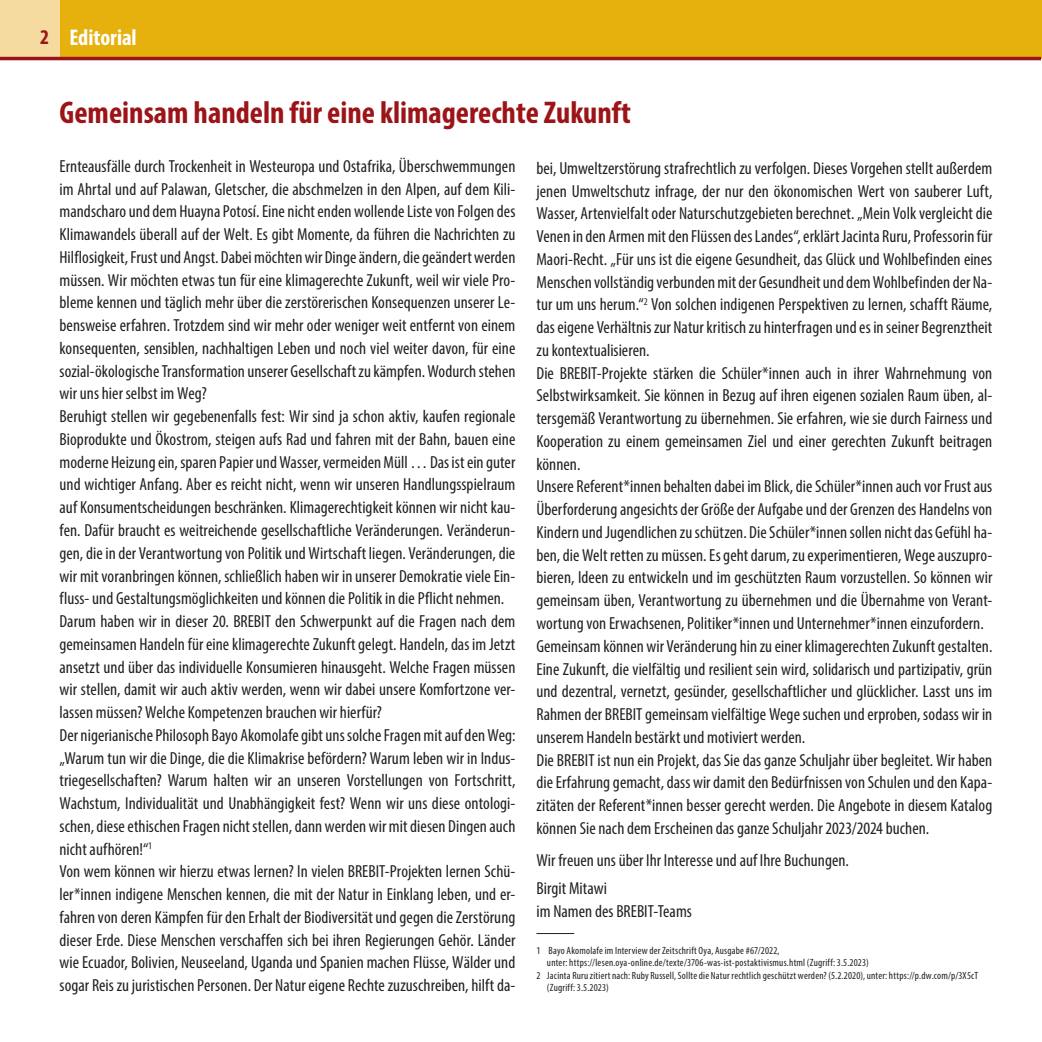
<style>
.page{position:relative;width:1042px;height:1042px;background:#fff}
.page>*{position:absolute;margin:0;border:0;box-sizing:border-box;transform-origin:0 0}
.t1{font:700 condensed 31.5px "Myriad Pro";color:#9c1418}
.t2{font:700 condensed 22.75px "Myriad Pro";color:#fff}
.t3{font:condensed 17.5px/22.8px "Myriad Pro";letter-spacing:.005em;color:#231f20}
.t4{font:condensed 10.5px "Myriad Pro";letter-spacing:.02em;color:#231f20}
.s1{font-size:21px;color:#9c1418}
</style>
<div class="page">
<div style="left:60px;top:0;width:982px;height:58px;background:#e6b00d"></div>
<div style="left:0;top:0;width:60px;height:58px;background:#f6dba0"></div>
<hr style="left:0;top:57px;width:1041px;height:3px;background:#9c1418">
<hr style="left:536px;top:933px;width:38px;height:1px;background:#231f20">
<h2 class="t2" style="left:40px;top:23px;width:98px"><span class="s1">2</span> Editorial</h2>
<h1 class="t1" style="left:60px;top:93px;width:573px">Gemeinsam handeln für eine klimagerechte Zukunft</h1>
<p class="t3" style="left:536px;top:156px;width:457px">bei, Umweltzerstörung strafrechtlich zu verfolgen. Dieses Vorgehen stellt außerdem jenen Umweltschutz infrage, der nur den ökonomischen Wert von sauberer Luft, Wasser, Artenvielfalt oder Naturschutzgebieten berechnet. „Mein Volk vergleicht die Venen in den Armen mit den Flüssen des Landes“, erklärt Jacinta Ruru, Professorin für Maori-Recht. „Für uns ist die eigene Gesundheit, das Glück und Wohlbefinden eines Menschen vollständig verbunden mit der Gesundheit und dem Wohlbefinden der Na&shy;tur um uns herum.“<sup>2</sup> Von solchen indigenen Perspektiven zu lernen, schafft Räume, das eigene Verhältnis zur Natur kritisch zu hinterfragen und es in seiner Begrenztheit zu kontextualisieren.<br>Die BREBIT-Projekte stärken die Schüler*innen auch in ihrer Wahrnehmung von Selbstwirksamkeit. Sie können in Bezug auf ihren eigenen sozialen Raum üben, al&shy;tersgemäß Verantwortung zu übernehmen. Sie erfahren, wie sie durch Fairness und Kooperation zu einem gemeinsamen Ziel und einer gerechten Zukunft beitragen können.<br>Unsere Referent*innen behalten dabei im Blick, die Schüler*innen auch vor Frust aus Überforderung angesichts der Größe der Aufgabe und der Grenzen des Handelns von Kindern und Jugendlichen zu schützen. Die Schüler*innen sollen nicht das Gefühl ha&shy;ben, die Welt retten zu müssen. Es geht darum, zu experimentieren, Wege auszupro&shy;bieren, Ideen zu entwickeln und im geschützten Raum vorzustellen. So können wir gemeinsam üben, Verantwortung zu übernehmen und die Übernahme von Verant&shy;wortung von Erwachsenen, Politiker*innen und Unternehmer*innen einzufordern.<br>Gemeinsam können wir Veränderung hin zu einer klimagerechten Zukunft gestalten.<br>Eine Zukunft, die vielfältig und resilient sein wird, solidarisch und partizipativ, grün und dezentral, vernetzt, gesünder, gesellschaftlicher und glücklicher. Lasst uns im Rahmen der BREBIT gemeinsam vielfältige Wege suchen und erproben, sodass wir in unserem Handeln bestärkt und motiviert werden.<br>Die BREBIT ist nun ein Projekt, das Sie das ganze Schuljahr über begleitet. Wir haben die Erfahrung gemacht, dass wir damit den Bedürfnissen von Schulen und den Kapa&shy;zitäten der Referent*innen besser gerecht werden. Die Angebote in diesem Katalog können Sie nach dem Erscheinen das ganze Schuljahr 2023/2024 buchen.</p>
<p class="t3" style="left:536px;top:846px;width:314px;line-height:27.7px">Wir freuen uns über Ihr Interesse und auf Ihre Buchungen.<br>Birgit Mitawi</p>
<p class="t3" style="left:536px;top:899px;width:157px">im Namen des BREBIT-Teams</p>
<p class="t3" style="left:60px;top:154px;width:457px">Ernteausfälle durch Trockenheit in Westeuropa und Ostafrika, Überschwemmungen im Ahrtal und auf Palawan, Gletscher, die abschmelzen in den Alpen, auf dem Kili&shy;mandscharo und dem Huayna Potosí. Eine nicht enden wollende Liste von Folgen des Klimawandels überall auf der Welt. Es gibt Momente, da führen die Nachrichten zu Hilflosigkeit, Frust und Angst. Dabei möchten wir Dinge ändern, die geändert werden müssen. Wir möchten etwas tun für eine klimagerechte Zukunft, weil wir viele Pro&shy;bleme kennen und täglich mehr über die zerstörerischen Konsequenzen unserer Le&shy;bensweise erfahren. Trotzdem sind wir mehr oder weniger weit entfernt von einem konsequenten, sensiblen, nachhaltigen Leben und noch viel weiter davon, für eine sozial-ökologische Transformation unserer Gesellschaft zu kämpfen. Wodurch stehen wir uns hier selbst im Weg?<br>Beruhigt stellen wir gegebenenfalls fest: Wir sind ja schon aktiv, kaufen regionale Bioprodukte und Ökostrom, steigen aufs Rad und fahren mit der Bahn, bauen eine moderne Heizung ein, sparen Papier und Wasser, vermeiden Müll … Das ist ein guter und wichtiger Anfang. Aber es reicht nicht, wenn wir unseren Handlungsspielraum auf Konsumentscheidungen beschränken. Klimagerechtigkeit können wir nicht kau&shy;fen. Dafür braucht es weitreichende gesellschaftliche Veränderungen. Veränderun&shy;gen, die in der Verantwortung von Politik und Wirtschaft liegen. Veränderungen, die wir mit voranbringen können, schließlich haben wir in unserer Demokratie viele Ein&shy;fluss- und Gestaltungsmöglichkeiten und können die Politik in die Pflicht nehmen.<br>Darum haben wir in dieser 20. BREBIT den Schwerpunkt auf die Fragen nach dem gemeinsamen Handeln für eine klimagerechte Zukunft gelegt. Handeln, das im Jetzt ansetzt und über das individuelle Konsumieren hinausgeht. Welche Fragen müssen wir stellen, damit wir auch aktiv werden, wenn wir dabei unsere Komfortzone ver&shy;lassen müssen? Welche Kompetenzen brauchen wir hierfür?<br>Der nigerianische Philosoph Bayo Akomolafe gibt uns solche Fragen mit auf den Weg: „Warum tun wir die Dinge, die die Klimakrise befördern? Warum leben wir in Indus&shy;triegesellschaften? Warum halten wir an unseren Vorstellungen von Fortschritt, Wachstum, Individualität und Unabhängigkeit fest? Wenn wir uns diese ontologi&shy;schen, diese ethischen Fragen nicht stellen, dann werden wir mit diesen Dingen auch nicht aufhören!“<sup>1<br></sup>Von wem können wir hierzu etwas lernen? In vielen BREBIT-Projekten lernen Schü&shy;ler*innen indigene Menschen kennen, die mit der Natur in Einklang leben, und er&shy;fahren von deren Kämpfen für den Erhalt der Biodiversität und gegen die Zerstörung dieser Erde. Diese Menschen verschaffen sich bei ihren Regierungen Gehör. Länder wie Ecuador, Bolivien, Neuseeland, Uganda und Spanien machen Flüsse, Wälder und sogar Reis zu juristischen Personen. Der Natur eigene Rechte zuzuschreiben, hilft da-</p>
<p class="t4" style="left:536px;top:944px;width:245px">1 Bayo Akomolafe im Interview der Zeitschrift Oya, Ausgabe #67/2022,</p>
<p class="t4" style="left:547px;top:956px;width:323px">unter: https://lesen.oya-online.de/texte/3706-was-ist-postaktivismus.html (Zugriff: 3.5.2023)</p>
<p class="t4" style="left:536px;top:969px;width:443px">2 Jacinta Ruru zitiert nach: Ruby Russell, Sollte die Natur rechtlich geschützt werden? (5.2.2020), unter: https://p.dw.com/p/3X5cT</p>
<p class="t4" style="left:547px;top:981px;width:63px">(Zugriff: 3.5.2023)</p>
</div>
